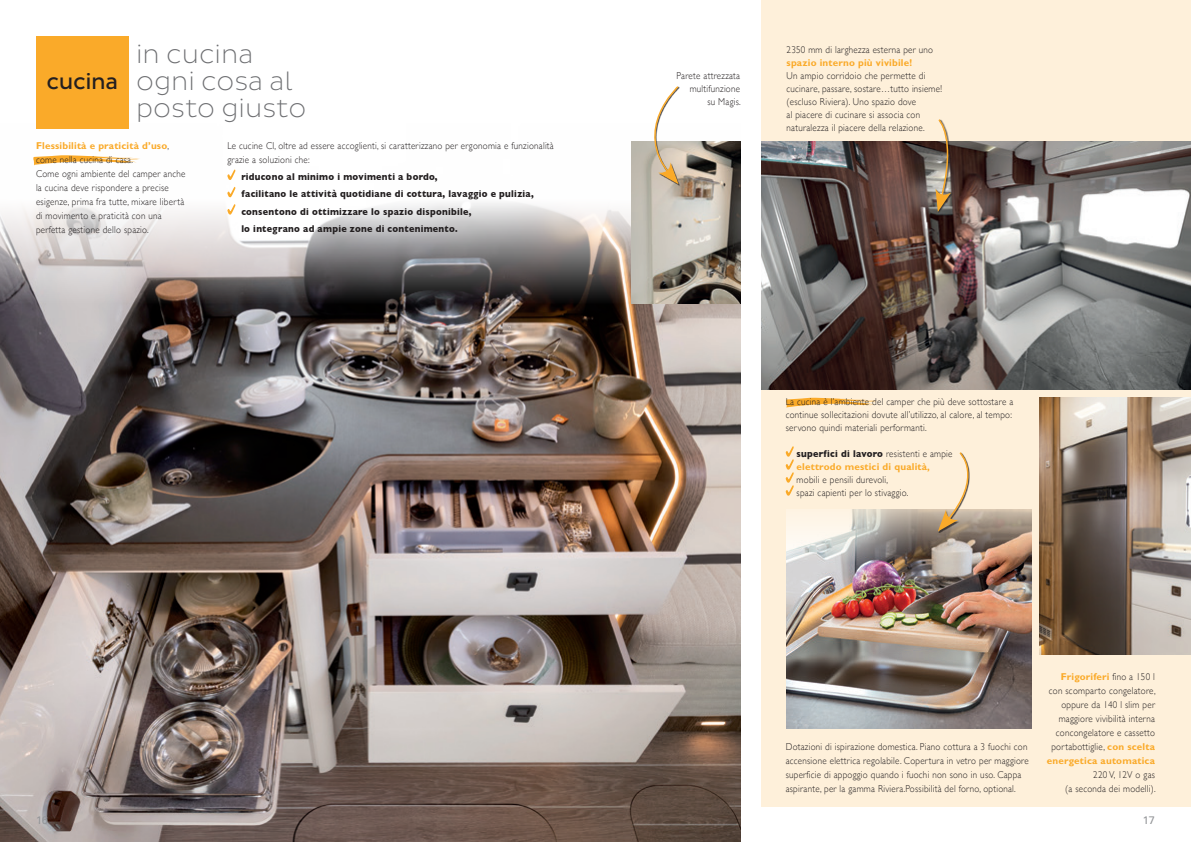
<style>
.page{position:relative;width:1191px;height:842px;background:#fff}
.page>*{position:absolute;margin:0;border:0;box-sizing:border-box;transform-origin:0 0}
.t1{font:200 26px "Pluto Sans";color:#6c6d70}
.t2{font:22px "Pluto Sans";letter-spacing:-.02em;color:#231f20}
.t3{font:11px "Univers LT Std";color:#939598}
.t4{font:300 10px/14px "Gill Sans";letter-spacing:.03em;color:#231f20;scale:.9 1}
.t5{font:700 10px/17.3px "Gill Sans";letter-spacing:.03em;color:#231f20;scale:.9 1}
.t6{font:700 10px "Gill Sans Std";letter-spacing:.02em;color:#faaa29}
.s1{font-family:"Gill Sans";font-weight:300;color:#231f20}
.s2{font-family:"Gill Sans Std";font-weight:700;color:#faaa29}
.s3{font-weight:300}
</style>
<div class="page">
<img style="left:0;top:141px;width:740px;height:701px">
<div style="left:761px;top:0;width:430px;height:806px;background:#fef0da"></div>
<img style="left:631px;top:142px;width:109px;height:162px">
<img style="left:1040px;top:398px;width:151px;height:257px">
<img style="left:786px;top:509px;width:245px;height:219px">
<svg style="left:786px;top:398px;width:91px;height:10px"></svg>
<div style="left:938px;top:453px;width:31px;height:80px;background:#231f20;opacity:.75"></div>
<svg style="left:938px;top:452px;width:46px;height:79px"></svg>
<svg style="left:227px;top:170px;width:8px;height:10px"></svg>
<svg style="left:227px;top:187px;width:8px;height:10px"></svg>
<svg style="left:227px;top:204px;width:8px;height:11px"></svg>
<svg style="left:33px;top:155px;width:107px;height:10px"></svg>
<svg style="left:785px;top:446px;width:8px;height:50px"></svg>
<div style="left:654px;top:87px;width:26px;height:99px;background:#231f20;opacity:.75"></div>
<svg style="left:632px;top:86px;width:47px;height:98px"></svg>
<div style="left:36px;top:36px;width:93px;height:93px;background:#faaa29"></div>
<img style="left:761px;top:142px;width:430px;height:247px">
<div style="left:935px;top:119px;width:17px;height:94px;background:#555754"></div>
<svg style="left:935px;top:119px;width:21px;height:93px;background:#9f8b73"></svg>
<p class="t2" style="left:47px;top:69px;width:73px">cucina</p>
<p class="t1" style="left:136px;top:39px;width:119px">in cucina</p>
<p class="t1" style="left:136px;top:66px;width:158px">ogni cosa al</p>
<p class="t1" style="left:136px;top:93px;width:172px">posto giusto</p>
<p class="t6" style="left:36px;top:139px;width:135px">Flessibilità e praticità d’uso<span class="s1">,</span></p>
<p class="t4" style="left:36px;top:152px;width:109px">come nella cucina di casa.</p>
<p class="t4" style="left:36px;top:166px;width:167px">Come ogni ambiente del camper anche la cucina deve rispondere a precise esigenze, prima fra tutte, mixare libertà di movimento e praticità con una perfetta gestione dello spazio.</p>
<p class="t4" style="left:227px;top:138px;width:364px">Le cucine CI, oltre ad essere accoglienti, si caratterizzano per ergonomia e funzionalità grazie a soluzioni che:</p>
<p class="t5" style="left:241px;top:168px;width:219px">riducono al minimo i movimenti a bordo,</p>
<p class="t5" style="left:241px;top:185px;width:326px">facilitano le attività quotidiane di cottura, lavaggio e pulizia, consentono di ottimizzare lo spazio disponibile,<br>lo integrano ad ampie zone di contenimento.</p>
<p class="t4" style="left:676px;top:68px;width:72px;line-height:13px;text-align:right">Parete attrezzata multifunzione</p>
<p class="t4" style="left:707px;top:94px;width:39px">su Magis.</p>
<p class="t4" style="left:786px;top:42px;width:164px;line-height:13px">2350 mm di larghezza esterna per uno <span class="s2">spazio interno più vivibile!</span></p>
<p class="t4" style="left:786px;top:68px;width:174px;line-height:13px">Un ampio corridoio che permette di cucinare, passare, sostare…tutto insieme! (escluso Riviera). Uno spazio dove<br>al piacere di cucinare si associa con naturalezza il piacere della relazione.</p>
<p class="t4" style="left:785px;top:394px;width:254px;line-height:13px">La cucina è l’ambiente del camper che più deve sottostare a continue sollecitazioni dovute all’utilizzo, al calore, al tempo:</p>
<p class="t4" style="left:785px;top:420px;width:158px">servono quindi materiali performanti.</p>
<p class="t5" style="left:796px;top:444px;width:175px">superfici di lavoro <span class="s3">resistenti e ampie</span></p>
<p class="t6" style="left:796px;top:460px;width:135px">elettrodo mestici di qualità,</p>
<p class="t4" style="left:796px;top:472px;width:103px">mobili e pensili durevoli,</p>
<p class="t4" style="left:796px;top:485px;width:126px">spazi capienti per lo stivaggio.</p>
<p class="t4" style="left:785px;top:739px;width:272px">Dotazioni di ispirazione domestica. Piano cottura a 3 fuochi con accensione elettrica regolabile. Copertura in vetro per maggiore superficie di appoggio quando i fuochi non sono in uso. Cappa aspirante, per la gamma Riviera.Possibilità del forno, optional.</p>
<p class="t4" style="left:1047px;top:669px;width:122px;text-align:right"><span class="s2">Frigoriferi</span> fino a 150 l con scomparto congelatore, oppure da 140 l slim per maggiore vivibilità interna concongelatore e cassetto portabottiglie, <span class="s2">con scelta energetica automatica<br></span>220 V, 12V o gas</p>
<p class="t4" style="left:1065px;top:781px;width:102px">(a seconda dei modelli).</p>
<p class="t3" style="left:36px;top:814px;width:14px">16</p>
<p class="t3" style="left:1142px;top:814px;width:14px">17</p>
</div>
